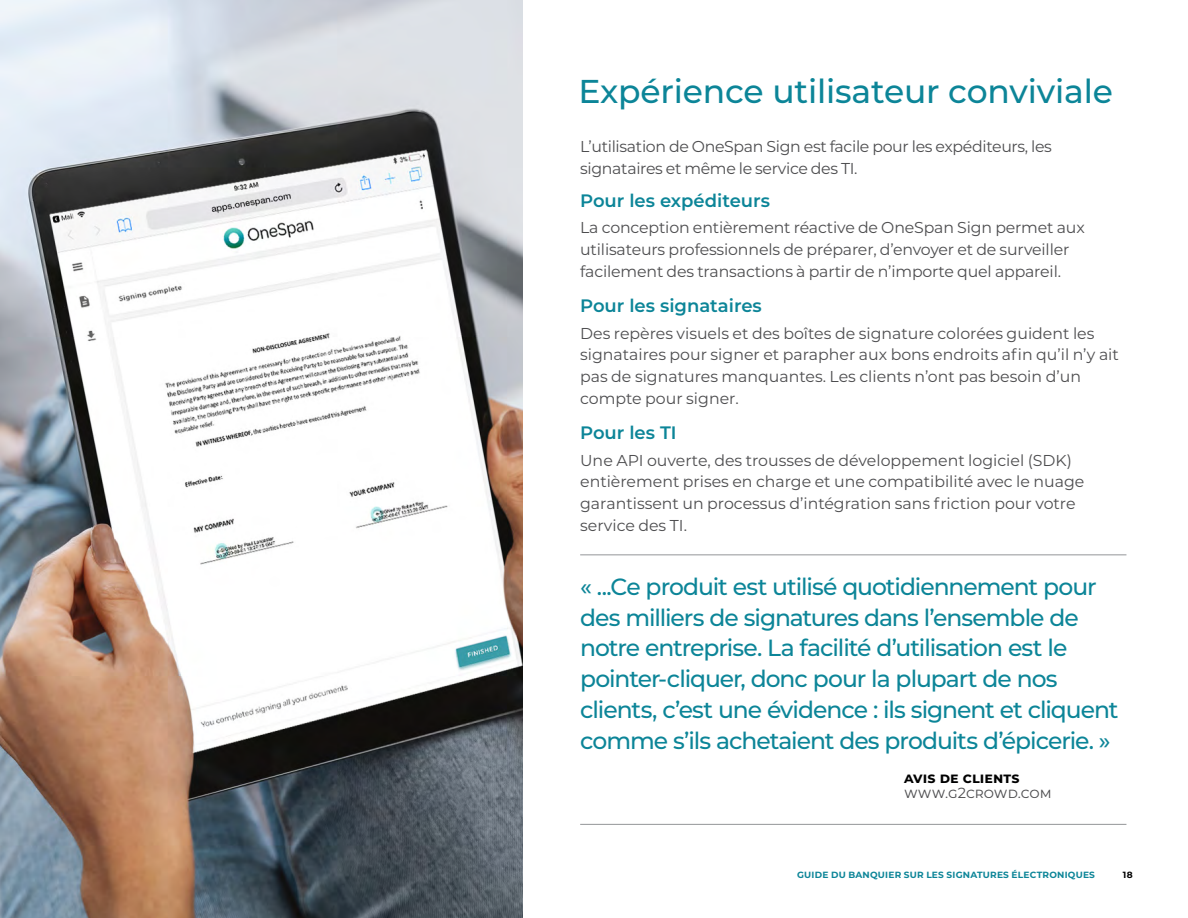
<style>
.page{position:relative;width:1188px;height:918px;background:#fff}
.page>*{position:absolute;margin:0;border:0;box-sizing:border-box;transform-origin:0 0}
.t1{font:500 33px "Montserrat";letter-spacing:-.005em;color:#0c8598}
.t2{font:500 23.4px/30.8px "Montserrat";letter-spacing:-.045em;color:#0c8598}
.t3{font:600 18px "Montserrat";color:#0c8598}
.t4{font:15.75px/21.8px "Montserrat";color:#4d4d4f}
.t5{font:15.75px/21.8px "Montserrat";letter-spacing:-.02em;color:#4d4d4f}
.t6{font:14.7px "Montserrat";color:#4d4d4f}
.t7{font:700 14.7px "Montserrat";letter-spacing:.01em;color:#000}
.t8{font:700 9px "Montserrat";letter-spacing:.025em;color:#0c8598}
.t9{font:700 9px "Montserrat";color:#000}
</style>
<div class="page">
<hr style="left:580px;top:554px;width:546px;height:1px;background:#939598">
<hr style="left:580px;top:824px;width:546px;height:1px;background:#939598">
<img style="left:0;top:0;width:523px;height:918px">
<h1 class="t1" style="left:579px;top:69px;width:536px">Expérience utilisateur conviviale</h1>
<p class="t5" style="left:580px;top:135px;width:473px">L’utilisation de OneSpan Sign est facile pour les expéditeurs, les signataires et même le service des TI.</p>
<p class="t3" style="left:580px;top:188px;width:191px">Pour les expéditeurs</p>
<p class="t4" style="left:580px;top:216px;width:506px">La conception entièrement réactive de OneSpan Sign permet aux utilisateurs professionnels de préparer, d’envoyer et de surveiller facilement des transactions à partir de n’importe quel appareil.</p>
<p class="t3" style="left:580px;top:293px;width:183px">Pour les signataires</p>
<p class="t4" style="left:580px;top:321px;width:540px">Des repères visuels et des boîtes de signature colorées guident les signataires pour signer et parapher aux bons endroits afin qu’il n’y ait pas de signatures manquantes. Les clients n’ont pas besoin d’un compte pour signer.</p>
<p class="t3" style="left:580px;top:420px;width:98px">Pour les TI</p>
<p class="t4" style="left:580px;top:449px;width:506px">Une API ouverte, des trousses de développement logiciel (SDK) entièrement prises en charge et une compatibilité avec le nuage garantissent un processus d’intégration sans friction pour votre service des TI.</p>
<p class="t2" style="left:580px;top:570px;width:540px">« ...Ce produit est utilisé quotidiennement pour des milliers de signatures dans l’ensemble de notre entreprise. La facilité d’utilisation est le pointer-cliquer, donc pour la plupart de nos clients, c’est une évidence : ils signent et cliquent comme s’ils achetaient des produits d’épicerie. »</p>
<p class="t7" style="left:580px;top:767px;width:49px">A</p>
<p class="t7" style="left:913px;top:767px;width:108px">vis de clie nts</p>
<p class="t6" style="left:904px;top:782px;width:149px">www.g2crowd.com</p>
<p class="t8" style="left:797px;top:868px;width:299px">GUIDE DU BANQUIER SUR LES SIGNATURES ÉLECTRONIQUES</p>
<p class="t9" style="left:1123px;top:868px;width:11px">18</p>
</div>
